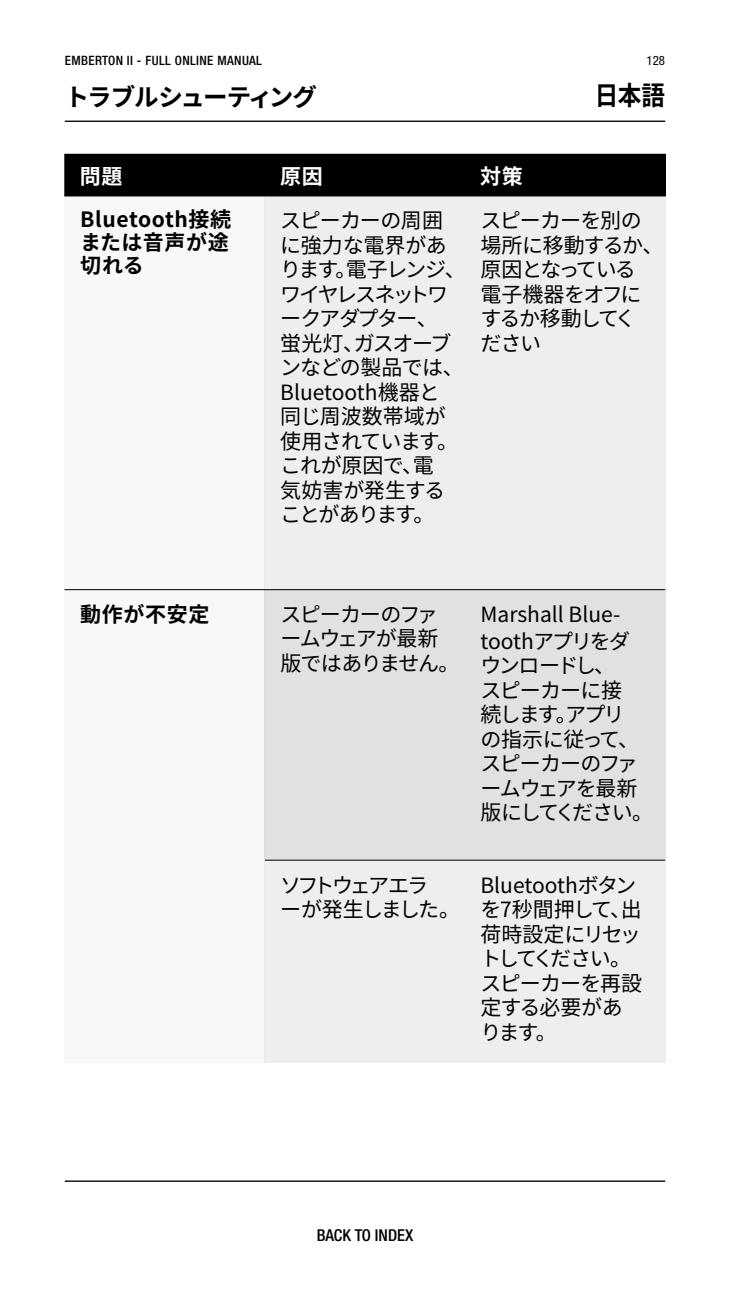
<style>
.page{position:relative;width:730px;height:1297px;background:#fff}
.page>*{position:absolute;margin:0;border:0;box-sizing:border-box;transform-origin:0 0}
.t1{font:700 26.25px "Noto Sans CJ Kjp";color:#000;scale:.9 1}
.t2{font:700 24.5px "Noto Sans CJ Kjp";letter-spacing:-.055em;color:#000}
.t3{font:21px/24.5px "Noto Sans CJ Kjp";letter-spacing:-.055em;color:#000}
.t4{font:21px/24.5px "Noto Sans CJ Kjp";letter-spacing:-.035em;color:#000}
.t5{font:21px/24.5px "Noto Sans CJ Kjp";letter-spacing:-.03em;color:#000}
.t6{font:700 21px/22.8px "Noto Sans CJ Kjp";letter-spacing:.03em;color:#000;text-align:justify}
.t7{font:21px/27.3px "Noto Sans CJ Kjp";color:#000}
.t8{font:21px/24.5px "Noto Sans CJ Kjp";letter-spacing:-.105em;color:#000}
.t9{font:700 21px "Noto Sans CJ Kjp";color:#fff}
.t10{font:500 condensed 16.45px "Helvetica Neue LTW1 G";color:#000}
.t11{font:500 condensed 12.95px "Helvetica Neue LTW1 G";letter-spacing:.03em;color:#000}
.t12{font:condensed 12.95px "Helvetica Neue LTW1 G";color:#000}
</style>
<div class="page">
<hr style="left:65px;top:1180px;width:599px;height:1px;background:#000">
<div style="left:265px;top:196px;width:200px;height:393px;background:#eee"></div>
<div style="left:265px;top:860px;width:200px;height:203px;background:#eee"></div>
<div style="left:465px;top:196px;width:199px;height:393px;background:#eee"></div>
<div style="left:465px;top:860px;width:199px;height:203px;background:#eee"></div>
<div style="left:65px;top:196px;width:200px;height:393px;background:#f8f8f8"></div>
<div style="left:65px;top:154px;width:599px;height:42px;background:#000"></div>
<div style="left:465px;top:589px;width:199px;height:271px;background:#e1e1e1"></div>
<div style="left:265px;top:589px;width:200px;height:271px;background:#e1e1e1"></div>
<div style="left:65px;top:589px;width:200px;height:474px;background:#f8f8f8"></div>
<hr style="left:65px;top:589px;width:599px;height:1px;background:#000">
<hr style="left:265px;top:859px;width:399px;height:1px;background:#000">
<hr style="left:65px;top:121px;width:599px;height:1px;background:#000">
<p class="t11" style="left:65px;top:52px;width:199px">EMBERTON II - FULL ONLINE MANUAL</p>
<p class="t12" style="left:646px;top:53px;width:20px">128</p>
<p class="t2" style="left:65px;top:83px;width:254px">トラブルシューティング</p>
<p class="t1" style="left:594px;top:80px;width:80px">日本語</p>
<p class="t9" style="left:80px;top:164px;width:44px">問題</p>
<p class="t9" style="left:280px;top:164px;width:44px">原因</p>
<p class="t9" style="left:480px;top:164px;width:44px">対策</p>
<p class="t6" style="left:80px;top:209px;width:152px">Bluetooth接続または音声が途切れる</p>
<p class="t4" style="left:280px;top:208px;width:187px">スピーカーの周囲に強力な電界があります。電子レンジ、ワイヤレスネットワークアダプター、<br>蛍光灯、ガスオーブンなどの製品では、<br>Bluetooth機器と同じ周波数帯域が使用されています。これが原因で、電<br>気妨害が発生することがあります。</p>
<p class="t3" style="left:480px;top:209px;width:184px">スピーカーを別の場所に移動するか、原因となっている<br>電子機器をオフにするか移動してく<br>ださい</p>
<p class="t6" style="left:80px;top:603px;width:131px">動作が不安定</p>
<p class="t3" style="left:280px;top:602px;width:181px">スピーカーのファームウェアが最新版ではありません。</p>
<p class="t7" style="left:480px;top:600px;width:151px">Marshall Blue&shy;toothアプリをダ</p>
<p class="t3" style="left:480px;top:654px;width:174px">ウンロードし、<br>スピーカーに接<br>続します。アプリ<br>の指示に従って、スピーカーのファームウェアを最新版にしてください。</p>
<p class="t8" style="left:280px;top:873px;width:181px">ソフトウェアエラ<br>ーが発生しました。</p>
<p class="t5" style="left:480px;top:873px;width:163px">Bluetoothボタンを7秒間押して、出荷時設定にリセットしてください。スピーカーを再設定する必要があります。</p>
<p class="t10" style="left:316px;top:1225px;width:98px">BACK TO INDEX</p>
</div>
